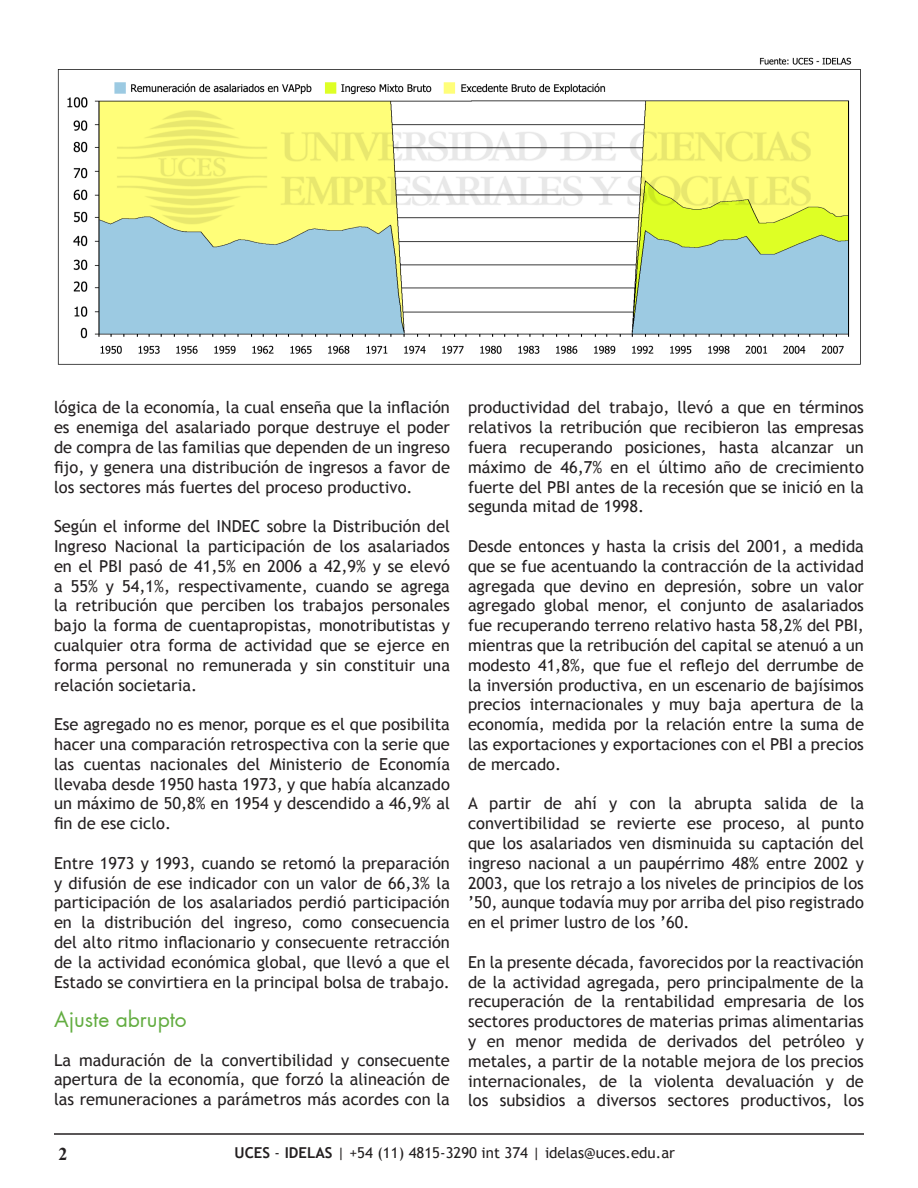
<style>
.page{position:relative;width:918px;height:1188px;background:#fff}
.page>*{position:absolute;margin:0;border:0;box-sizing:border-box;transform-origin:0 0}
.t1{font:21px "Futura";color:#63ad41}
.t2{font:700 18px "Times New Roman";color:#231f20}
.t3{font:16.5px/19.8px "Trebuchet MS";color:#231f20;text-align:justify}
.t4{font:15px "Trebuchet MS";color:#231f20}
.s1{font-weight:700}
</style>
<div class="page">
<hr style="left:54px;top:1133px;width:810px;height:2px;background:#231f20">
<img style="left:57px;top:57px;width:804px;height:308px">
<p class="t3" style="left:54px;top:398px;width:398px">lógica de la economía, la cual enseña que la inflación es enemiga del asalariado porque destruye el poder de compra de las familias que dependen de un ingreso fijo, y genera una distribución de ingresos a favor de los sectores más fuertes del proceso productivo.</p>
<p class="t3" style="left:54px;top:517px;width:398px">Según el informe del INDEC sobre la Distribución del Ingreso Nacional la participación de los asalariados en el PBI pasó de 41,5% en 2006 a 42,9% y se elevó a 55% y 54,1%, respectivamente, cuando se agrega la retribución que perciben los trabajos personales bajo la forma de cuentapropistas, monotributistas y cualquier otra forma de actividad que se ejerce en forma personal no remunerada y sin constituir una relación societaria.</p>
<p class="t3" style="left:54px;top:715px;width:397px">Ese agregado no es menor, porque es el que posibilita hacer una comparación retrospectiva con la serie que las cuentas nacionales del Ministerio de Economía llevaba desde 1950 hasta 1973, y que había alcanzado un máximo de 50,8% en 1954 y descendido a 46,9% al fin de ese ciclo.</p>
<p class="t3" style="left:54px;top:853px;width:397px">Entre 1973 y 1993, cuando se retomó la preparación y difusión de ese indicador con un valor de 66,3% la participación de los asalariados perdió participación en la distribución del ingreso, como consecuencia del alto ritmo inflacionario y consecuente retracción de la actividad económica global, que llevó a que el Estado se convirtiera en la principal bolsa de trabajo.</p>
<p class="t1" style="left:54px;top:1005px;width:134px">Ajuste abrupto</p>
<p class="t3" style="left:54px;top:1050px;width:397px">La maduración de la convertibilidad y consecuente apertura de la economía, que forzó la alineación de las remuneraciones a parámetros más acordes con la</p>
<p class="t3" style="left:468px;top:398px;width:397px">productividad del trabajo, llevó a que en términos relativos la retribución que recibieron las empresas fuera recuperando posiciones, hasta alcanzar un máximo de 46,7% en el último año de crecimiento fuerte del PBI antes de la recesión que se inició en la segunda mitad de 1998.</p>
<p class="t3" style="left:468px;top:536px;width:398px">Desde entonces y hasta la crisis del 2001, a medida que se fue acentuando la contracción de la actividad agregada que devino en depresión, sobre un valor agregado global menor, el conjunto de asalariados fue recuperando terreno relativo hasta 58,2% del PBI, mientras que la retribución del capital se atenuó a un modesto 41,8%, que fue el reflejo del derrumbe de la inversión productiva, en un escenario de bajísimos precios internacionales y muy baja apertura de la economía, medida por la relación entre la suma de las exportaciones y exportaciones con el PBI a precios de mercado.</p>
<p class="t3" style="left:468px;top:794px;width:398px">A partir de ahí y con la abrupta salida de la convertibilidad se revierte ese proceso, al punto que los asalariados ven disminuida su captación del ingreso nacional a un paupérrimo 48% entre 2002 y 2003, que los retrajo a los niveles de principios de los ’50, aunque todavía muy por arriba del piso registrado en el primer lustro de los ’60.</p>
<p class="t3" style="left:468px;top:952px;width:398px">En la presente década, favorecidos por la reactivación de la actividad agregada, pero principalmente de la recuperación de la rentabilidad empresaria de los sectores productores de materias primas alimentarias y en menor medida de derivados del petróleo y metales, a partir de la notable mejora de los precios internacionales, de la violenta devaluación y de los subsidios a diversos sectores productivos, los</p>
<p class="t2" style="left:58px;top:1141px;width:10px">2</p>
<p class="t4" style="left:235px;top:1144px;width:442px"><span class="s1">UCES</span> - <span class="s1">IDELAS</span> | +54 (11) 4815-3290 int 374 | idelas@uces.edu.ar</p>
</div>
